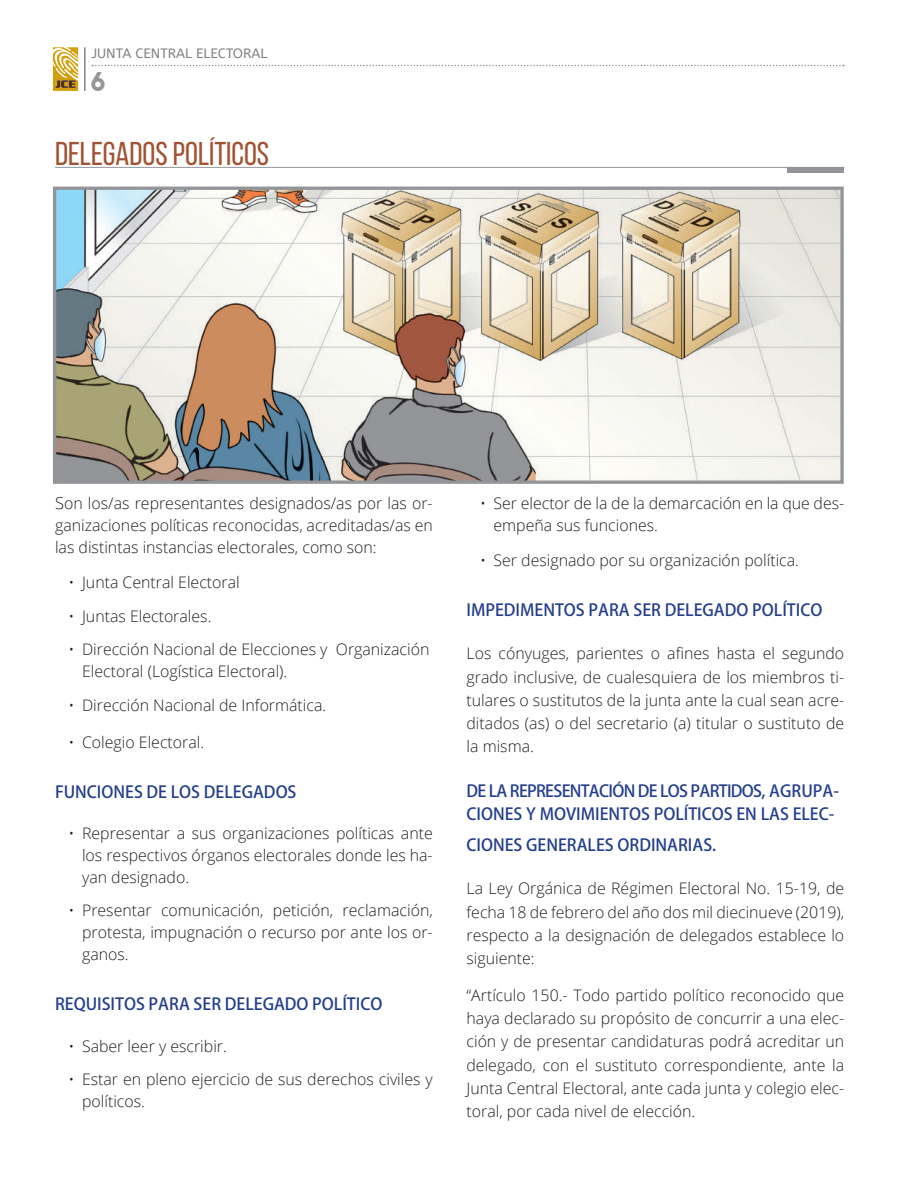
<style>
.page{position:relative;width:918px;height:1188px;background:#fff}
.page>*{position:absolute;margin:0;border:0;box-sizing:border-box;transform-origin:0 0}
.t1{font:33px "Bebas Neue";color:#a15333}
.t2{font:24px "Lemon Milk";color:#939598}
.t3{font:500 16.5px/24px "Koz Go Pro";color:#253f8e}
.t4{font:300 15.9px/23.2px "Open Sans";color:#231f20;text-align:justify}
.t5{font:13.5px "A Bee Zee";color:#808285}
.s1{font-size:16.5px}
</style>
<div class="page">
<svg style="left:92px;top:65px;width:752px;height:1px"></svg>
<svg style="left:53px;top:47px;width:25px;height:44px"></svg>
<hr style="left:84px;top:47px;width:2px;height:44px;background:#808285">
<img style="left:57px;top:191px;width:783px;height:289px">
<div style="left:53px;top:187px;width:791px;height:297px;border:3px solid #939598"></div>
<hr style="left:55px;top:167px;width:789px;height:1px;background:#939598">
<div style="left:787px;top:167px;width:57px;height:6px;background:#939598"></div>
<p class="t5" style="left:91px;top:45px;width:178px">JUNTA CENTRAL ELECTORAL</p>
<h2 class="t2" style="left:91px;top:69px;width:16px">6</h2>
<h1 class="t1" style="left:55px;top:136px;width:216px">DELEGADOS POLÍTICOS</h1>
<p class="t4" style="left:55px;top:492px;width:379px;line-height:21.9px"><span class="s1">S</span>on los/as representantes designados/as por las or&shy;ganizaciones políticas reconocidas, acreditadas/as en las distintas instancias electorales, como son:</p>
<p class="t4" style="left:69px;top:570px;width:173px">• Junta Central Electoral</p>
<p class="t4" style="left:69px;top:604px;width:144px">• Juntas Electorales.</p>
<p class="t4" style="left:82px;top:638px;width:349px;line-height:21.9px;text-indent:-14px">• Dirección Nacional de Elecciones y Organización<br>Electoral (Logística Electoral).</p>
<p class="t4" style="left:69px;top:693px;width:259px">• Dirección Nacional de Informática.</p>
<p class="t4" style="left:69px;top:730px;width:137px">• Colegio Electoral.</p>
<p class="t3" style="left:55px;top:780px;width:243px">FUNCIONES DE LOS DELEGADOS</p>
<p class="t4" style="left:82px;top:822px;width:352px;line-height:21.9px;text-indent:-14px">• Representar a sus organizaciones políticas ante los respectivos órganos electorales donde les ha&shy;yan designado.</p>
<p class="t4" style="left:82px;top:899px;width:352px;line-height:21.9px;text-indent:-14px">• Presentar comunicación, petición, reclamación, protesta, impugnación o recurso por ante los or&shy;ganos.</p>
<p class="t3" style="left:55px;top:993px;width:329px">REQUISITOS PARA SER DELEGADO POLÍTICO</p>
<p class="t4" style="left:69px;top:1034px;width:160px">• Saber leer y escribir.</p>
<p class="t4" style="left:82px;top:1068px;width:352px;line-height:21.9px;text-indent:-14px">• Estar en pleno ejercicio de sus derechos civiles y políticos.</p>
<p class="t4" style="left:494px;top:492px;width:352px;line-height:21.9px;text-indent:-14px">• Ser elector de la de la demarcación en la que des&shy;empeña sus funciones.</p>
<p class="t4" style="left:480px;top:548px;width:321px">• Ser designado por su organización política.</p>
<p class="t3" style="left:467px;top:599px;width:357px">IMPEDIMENTOS PARA SER DELEGADO POLÍTICO</p>
<p class="t4" style="left:467px;top:642px;width:379px">Los cónyuges, parientes o afines hasta el segundo grado inclusive, de cualesquiera de los miembros ti&shy;tulares o sustitutos de la junta ante la cual sean acre&shy;ditados (as) o del secretario (a) titular o sustituto de la misma.</p>
<p class="t3" style="left:467px;top:779px;width:374px">DE LA REPRESENTACIÓN DE LOS PARTIDOS, AGRUPA-<br>CIONES Y MOVIMIENTOS POLÍTICOS EN LAS ELEC-</p>
<p class="t3" style="left:467px;top:834px;width:251px">CIONES GENERALES ORDINARIAS.</p>
<p class="t4" style="left:467px;top:877px;width:379px">La Ley Orgánica de Régimen Electoral No. 15-19, de fecha 18 de febrero del año dos mil diecinueve (2019), respecto a la designación de delegados establece lo siguiente:</p>
<p class="t4" style="left:467px;top:983px;width:379px">“Artículo 150.- Todo partido político reconocido que haya declarado su propósito de concurrir a una elec&shy;ción y de presentar candidaturas podrá acreditar un delegado, con el sustituto correspondiente, ante la Junta Central Electoral, ante cada junta y colegio elec&shy;toral, por cada nivel de elección.</p>
</div>
